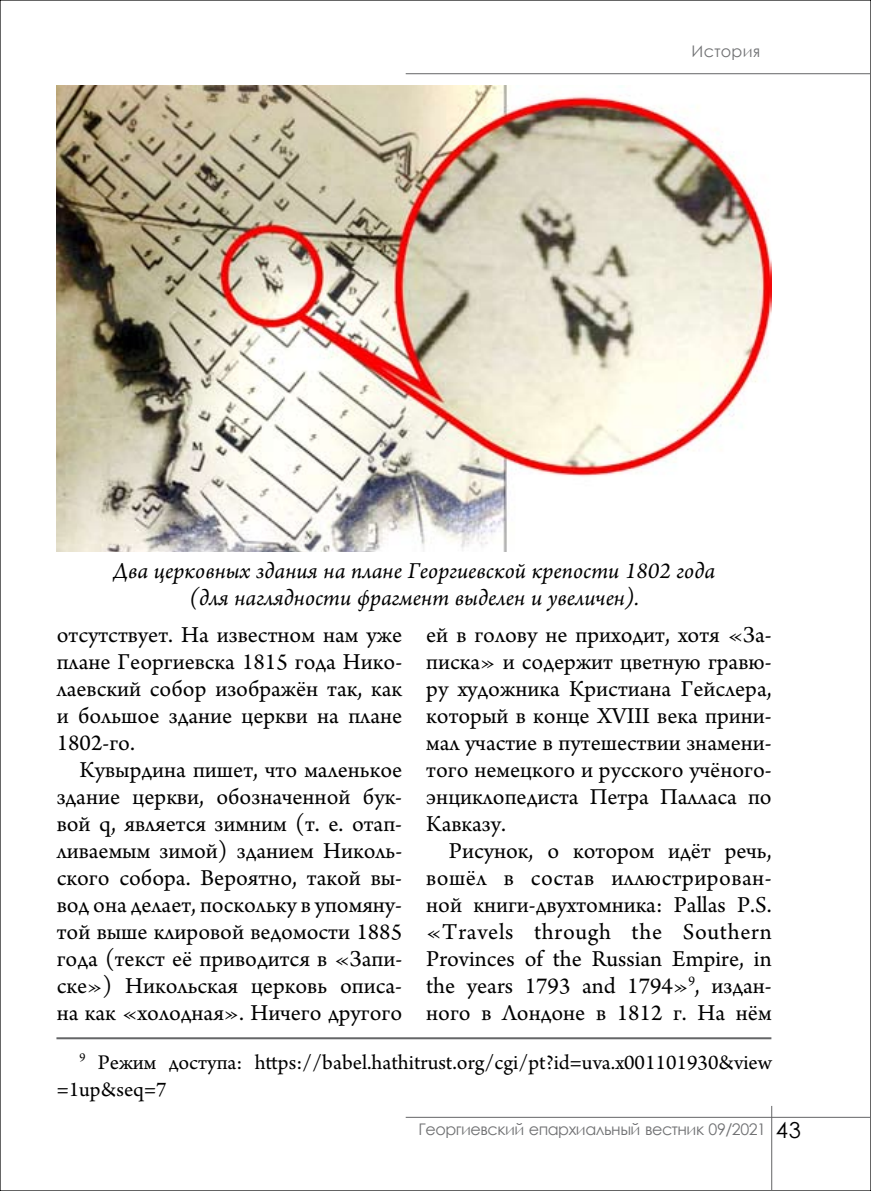
<style>
.page{position:relative;width:871px;height:1191px;background:#fff}
.page>*{position:absolute;margin:0;border:0;box-sizing:border-box;transform-origin:0 0}
.t1{font:24px/27px "Arno Pro";color:#000;text-align:justify}
.t2{font:italic 24px/27px "Arno Pro";color:#000;text-align:center}
.t3{font:22px/27px "Arno Pro";color:#000}
.t4{font:16px "Century Gothic";letter-spacing:-.03em;color:#707173}
.t5{font:16px "Century Gothic";letter-spacing:.025em;color:#707173}
.s1{font-size:22px;color:#000}
</style>
<div class="page">
<hr style="left:771px;top:1106px;width:1px;height:85px;background:#646567">
<hr style="left:405px;top:1116px;width:465px;height:1px;background:#646567">
<hr style="left:405px;top:73px;width:465px;height:1px;background:#646567">
<img style="left:57px;top:85px;width:714px;height:466px">
<hr style="left:56px;top:1037px;width:715px;height:2px;background:#646567">
<p class="t5" style="left:691px;top:40px;width:70px">История</p>
<p class="t2" style="left:113px;top:558px;width:603px">Два церковных здания на плане Георгиевской крепости 1802 года (для наглядности фрагмент выделен и увеличен).</p>
<p class="t1" style="left:57px;top:622px;width:347px">отсутствует. На известном нам уже плане Георгиевска 1815 года Нико&shy;лаевский собор изображён так, как и большое здание церкви на плане 1802-го.</p>
<p class="t1" style="left:57px;top:757px;width:347px;text-indent:23px">Кувырдина пишет, что маленькое здание церкви, обозначенной бук&shy;вой q, является зимним (т. е. отап&shy;ливаемым зимой) зданием Николь&shy;ского собора. Вероятно, такой вы&shy;вод она делает, поскольку в упомяну&shy;той выше клировой ведомости 1885 года (текст её приводится в «Запи&shy;ске») Никольская церковь описа&shy;на как «холодная». Ничего другого</p>
<p class="t1" style="left:426px;top:622px;width:347px">ей в голову не приходит, хотя «За&shy;писка» и содержит цветную гравю&shy;ру художника Кристиана Гейслера, который в конце XVIII века прини&shy;мал участие в путешествии знамени&shy;того немецкого и русского учёного&shy;энциклопедиста Петра Палласа по Кавказу.</p>
<p class="t1" style="left:426px;top:838px;width:347px;text-indent:23px">Рисунок, о котором идёт речь, вошёл в состав иллюстрирован&shy;ной книги-двухтомника: Pallas P.S. «Travels through the Southern Provinces of the Russian Empire, in the years 1793 and 1794»<sup>9</sup>, издан&shy;ного в Лондоне в 1812 г. На нём</p>
<p class="t3" style="left:57px;top:1049px;width:716px;text-indent:23px"><sup>9</sup> Режим доступа: https://babel.hathitrust.org/cgi/pt?id=uva.x001101930&amp;view =1up&amp;seq=7</p>
<p class="t4" style="left:418px;top:1118px;width:384px">Георгиевский епархиальный вестник 09/2021 <span class="s1">43</span></p>
</div>
